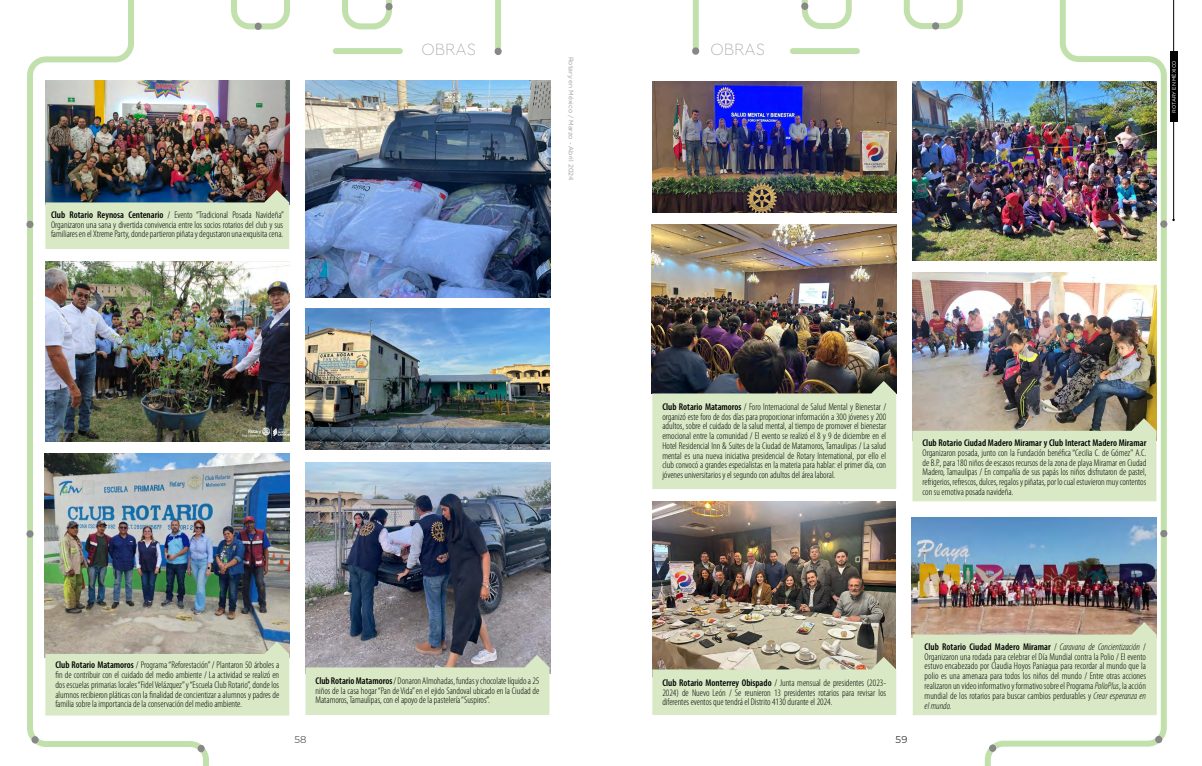
<style>
.page{position:relative;width:1202px;height:766px;background:#fff}
.page>*{position:absolute;margin:0;border:0;box-sizing:border-box;transform-origin:0 0}
.t1{font:100 17px "Cera Pro";color:#9d9d9c}
.t2{font:10px "Montserrat";color:#000}
.t3{font:300 condensed 9.8px/9.8px "Myriad Pro";color:#000;text-align:justify}
.t4{font:600 condensed 9.8px "Myriad Pro";color:#000}
.t5{font:6.5px "Gotham Rounded";color:#9d9d9c}
.t6{font:5px "Gotham HTF";color:#fff}
.s1{font-weight:600}
.s2{font-style:italic}
</style>
<div class="page">
<hr style="left:1173px;top:0;width:1px;height:220px;background:#000">
<div style="left:1170px;top:51px;width:7px;height:70px;background:#000"></div>
<img style="left:652px;top:501px;width:41px;height:155px">
<img style="left:693px;top:0;width:474px;height:765px">
<div style="left:692px;top:47px;width:7px;height:8px;background:#878787;border-radius:50%"></div>
<div style="left:801px;top:3px;width:7px;height:7px;background:#878787;border-radius:50%"></div>
<div style="left:932px;top:22px;width:7px;height:8px;background:#878787;border-radius:50%"></div>
<div style="left:1160px;top:220px;width:7px;height:8px;background:#878787;border-radius:50%"></div>
<div style="left:1160px;top:529px;width:7px;height:8px;background:#878787;border-radius:50%"></div>
<div style="left:989px;top:744px;width:7px;height:7px;background:#878787;border-radius:50%"></div>
<div style="left:1155px;top:735px;width:7px;height:8px;background:#878787;border-radius:50%"></div>
<img style="left:27px;top:0;width:474px;height:765px">
<div style="left:495px;top:48px;width:7px;height:7px;background:#878787;border-radius:50%"></div>
<div style="left:385px;top:3px;width:8px;height:7px;background:#878787;border-radius:50%"></div>
<div style="left:255px;top:23px;width:7px;height:7px;background:#878787;border-radius:50%"></div>
<div style="left:26px;top:221px;width:8px;height:7px;background:#878787;border-radius:50%"></div>
<div style="left:26px;top:530px;width:8px;height:7px;background:#878787;border-radius:50%"></div>
<div style="left:198px;top:744px;width:7px;height:8px;background:#878787;border-radius:50%"></div>
<div style="left:32px;top:736px;width:7px;height:7px;background:#878787;border-radius:50%"></div>
<div style="left:333px;top:48px;width:70px;height:6px;background:#c2e0ac;border-radius:3px"></div>
<div style="left:790px;top:48px;width:70px;height:6px;background:#c2e0ac;border-radius:3px"></div>
<img style="left:46px;top:81px;width:244px;height:123px">
<svg style="left:45px;top:190px;width:244px;height:59px;background:#b4c5af"></svg>
<svg style="left:45px;top:641px;width:244px;height:74px;background:#d2debe"></svg>
<img style="left:46px;top:261px;width:244px;height:180px">
<img style="left:305px;top:462px;width:245px;height:211px">
<img style="left:305px;top:308px;width:245px;height:141px">
<img style="left:305px;top:81px;width:245px;height:216px">
<svg style="left:305px;top:654px;width:244px;height:60px;background:#ccd7bd"></svg>
<img style="left:652px;top:225px;width:244px;height:156px">
<img style="left:652px;top:81px;width:244px;height:131px">
<svg style="left:652px;top:381px;width:244px;height:108px;background:#c5d3b4"></svg>
<svg style="left:652px;top:656px;width:244px;height:58px;background:#cfd9b8"></svg>
<img style="left:912px;top:272px;width:244px;height:146px">
<img style="left:912px;top:81px;width:244px;height:179px">
<svg style="left:912px;top:418px;width:244px;height:83px;background:#d1ddbb"></svg>
<img style="left:912px;top:517px;width:244px;height:120px">
<svg style="left:913px;top:622px;width:244px;height:93px;background:#d5dfbd"></svg>
<p class="t3" style="left:51px;top:210px;width:234px"><span class="s1">Club Rotario Reynosa Centenario</span> / Evento “Tradicional Posada Navideña” Organizaron una sana y divertida convivencia entre los socios rotarios del club y sus familiares en el Xtreme Party, donde partieron piñata y degustaron una exquisita cena.</p>
<h1 class="t1" style="left:421px;top:38px;width:56px">OBRAS</h1>
<p class="t5" style="left:576px;top:57px;width:125px;rotate:90deg">Rotary en México / Marzo - Abril 2024</p>
<h1 class="t1" style="left:710px;top:38px;width:56px">OBRAS</h1>
<p class="t6" style="left:1171px;top:113px;width:54px;rotate:-90deg">ROTARY EN MÉXICO</p>
<p class="t3" style="left:662px;top:401px;width:225px"><span class="s1">Club Rotario Matamoros</span> / Foro Internacional de Salud Mental y Bienestar / organizó este foro de dos días para proporcionar información a 300 jóvenes y 200 adultos, sobre el cuidado de la salud mental, al tiempo de promover el bienestar emocional entre la comunidad / El evento se realizó el 8 y 9 de diciembre en el Hotel Residencial Inn &amp; Suites de la Ciudad de Matamoros, Tamaulipas / La salud mental es una nueva iniciativa presidencial de Rotary International, por ello el club convocó a grandes especialistas en la materia para hablar: el primer día, con jóvenes universitarios y el segundo con adultos del área laboral.</p>
<p class="t4" style="left:922px;top:436px;width:225px">Club Rotario Ciudad Madero Miramar y Club Interact Madero Miramar</p>
<p class="t3" style="left:922px;top:448px;width:225px">Organizaron posada, junto con la Fundación benéfica “Cecilia C. de Gómez" A.C. de B.P., para 180 niños de escasos recursos de la zona de playa Miramar en Ciudad Madero, Tamaulipas / En compañía de sus papás los niños disfrutaron de pastel, refrigerios, refrescos, dulces, regalos y piñatas, por lo cual estuvieron muy contentos con su emotiva posada navideña.</p>
<p class="t3" style="left:55px;top:660px;width:225px"><span class="s1">Club Rotario Matamoros</span> / Programa “Reforestación” / Plantaron 50 árboles a fin de contribuir con el cuidado del medio ambiente / La actividad se realizó en dos escuelas primarias locales “Fidel Velázquez” y “Escuela Club Rotario”, donde los alumnos recibieron pláticas con la finalidad de concientizar a alumnos y padres de familia sobre la importancia de la conservación del medio ambiente.</p>
<p class="t3" style="left:316px;top:675px;width:225px"><span class="s1">Club Rotario Matamoros</span> / Donaron Almohadas, fundas y chocolate líquido a 25 niños de la casa hogar “Pan de Vida” en el ejido Sandoval ubicado en la Ciudad de Matamoros, Tamaulipas, con el apoyo de la pastelería “Suspiros”.</p>
<p class="t3" style="left:662px;top:677px;width:225px"><span class="s1">Club Rotario Monterrey Obispado</span> / Junta mensual de presidentes (2023- 2024) de Nuevo León / Se reunieron 13 presidentes rotarios para revisar los diferentes eventos que tendrá el Distrito 4130 durante el 2024.</p>
<p class="t2" style="left:294px;top:732px;width:14px">58</p>
<p class="t2" style="left:895px;top:732px;width:13px">59</p>
<p class="t3" style="left:925px;top:641px;width:223px"><span class="s1">Club Rotario Ciudad Madero Miramar</span> / <span class="s2">Caravana de Concientización</span> / Organizaron una rodada para celebrar el Día Mundial contra la Polio / El evento estuvo encabezado por Claudia Hoyos Paniagua para recordar al mundo que la polio es una amenaza para todos los niños del mundo / Entre otras acciones realizaron un video informativo y formativo sobre el Programa <span class="s2">PolioPlus</span>, la acción mundial de los rotarios para buscar cambios perdurables y <span class="s2">Crear esperanza en el mundo.</span></p>
</div>
